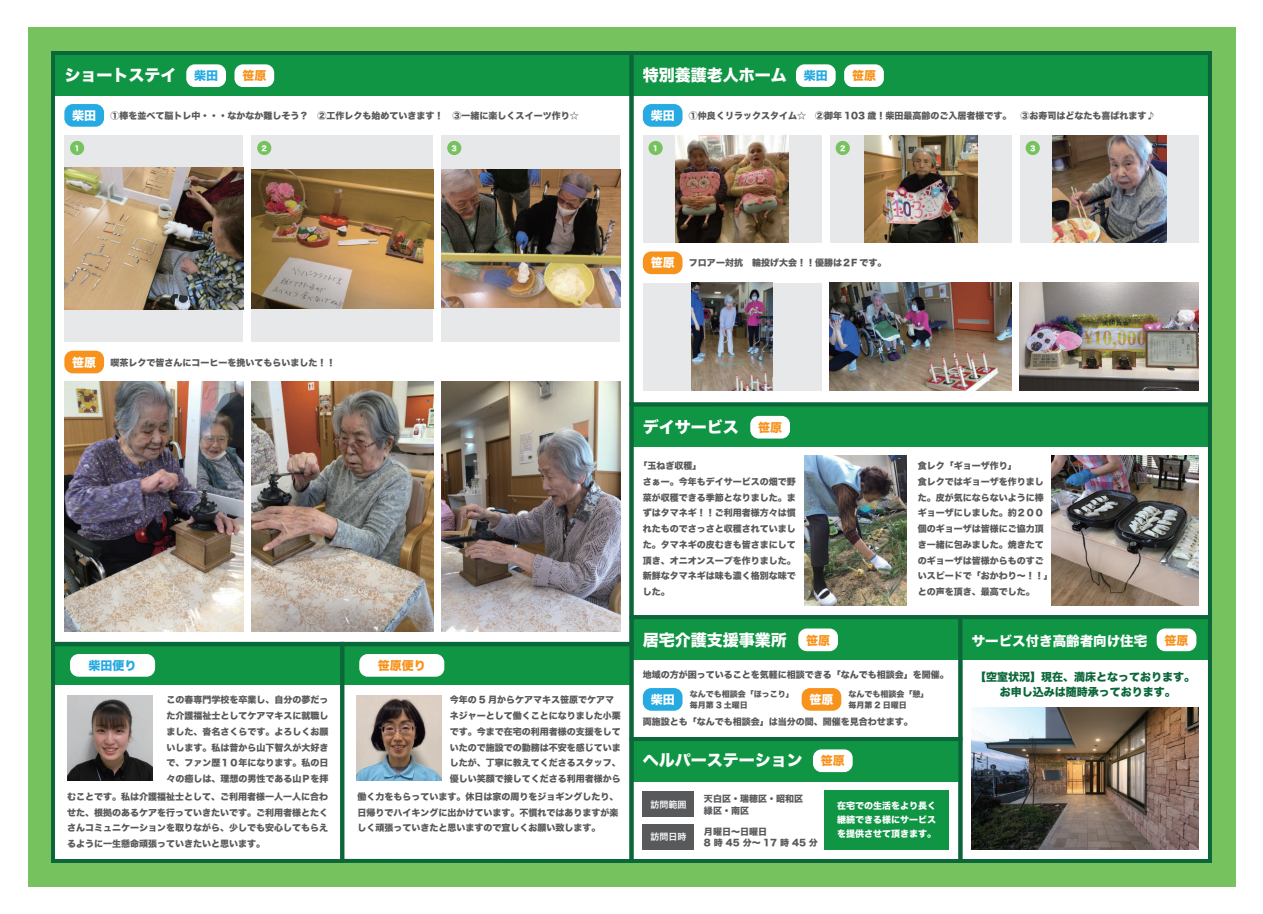
<style>
.page{position:relative;width:1263px;height:914px;background:#fff}
.page>*{position:absolute;margin:0;border:0;box-sizing:border-box;transform-origin:0 0}
.t1{font:16px "Hira Kaku Std W8";color:#fff}
.t2{font:13.5px "Hira Kaku Std W8";color:#fff}
.t3{font:12px "Hira Kaku Std W8";color:#f7931d}
.t4{font:12px "Hira Kaku Std W8";color:#fff}
.t5{font:12px "Hira Kaku Std W8";color:#26aae1}
.t6{font:11px/15.2px "Hira Kaku Std W8";color:#0b6739;text-align:center}
.t7{font:9px/15.8px "Hira Kaku Std W8";color:#58595b}
.t8{font:9px/13.8px "Hira Kaku Std W8";color:#fff;text-align:justify}
.t9{font:9px "Hira Kaku Pro W6";color:#fff}
.t10{font:8px/11px "Hira Kaku Std W8";color:#58595b}
.t11{font:7px "Hira Kaku Std W8";color:#fff}
.s1{font-size:12px;color:#26aae1}
.s2{font-size:12px;color:#fff}
.s3{font-size:12px;color:#f7931d}
</style>
<div class="page">
<div style="left:28px;top:27px;width:1207px;height:859px;background:#76c25f"></div>
<div style="left:53px;top:53px;width:578px;height:808px;background:#fff"></div>
<div style="left:631px;top:53px;width:579px;height:808px;background:#fff"></div>
<div style="left:53px;top:53px;width:578px;height:43px;background:#0f9544"></div>
<div style="left:186px;top:64px;width:40px;height:23px;background:#fff;border-radius:9px"></div>
<div style="left:234px;top:64px;width:40px;height:23px;background:#fff;border-radius:9px"></div>
<div style="left:64px;top:104px;width:40px;height:23px;background:#26aae1;border-radius:9px"></div>
<div style="left:631px;top:53px;width:579px;height:43px;background:#0f9544"></div>
<div style="left:796px;top:64px;width:39px;height:23px;background:#fff;border-radius:9px"></div>
<div style="left:844px;top:64px;width:40px;height:23px;background:#fff;border-radius:9px"></div>
<div style="left:629px;top:51px;width:583px;height:356px;border:4px solid #0b6739"></div>
<div style="left:631px;top:405px;width:579px;height:42px;background:#0f9544"></div>
<div style="left:629px;top:403px;width:583px;height:216px;border:4px solid #0b6739"></div>
<div style="left:631px;top:617px;width:329px;height:43px;background:#0f9544"></div>
<div style="left:798px;top:628px;width:40px;height:23px;background:#fff;border-radius:9px"></div>
<div style="left:629px;top:615px;width:333px;height:126px;border:4px solid #0b6739"></div>
<div style="left:960px;top:617px;width:250px;height:43px;background:#0f9544"></div>
<div style="left:1156px;top:628px;width:40px;height:23px;background:#fff;border-radius:9px"></div>
<div style="left:958px;top:615px;width:254px;height:248px;border:4px solid #0b6739"></div>
<div style="left:643px;top:688px;width:39px;height:23px;background:#26aae1;border-radius:9px"></div>
<div style="left:801px;top:688px;width:40px;height:23px;background:#f7931d;border-radius:9px"></div>
<div style="left:631px;top:739px;width:329px;height:43px;background:#0f9544"></div>
<div style="left:813px;top:749px;width:39px;height:23px;background:#fff;border-radius:9px"></div>
<div style="left:750px;top:416px;width:40px;height:23px;background:#fff;border-radius:9px"></div>
<div style="left:629px;top:737px;width:333px;height:126px;border:4px solid #0b6739"></div>
<div style="left:643px;top:824px;width:51px;height:26px;background:#58595b"></div>
<div style="left:824px;top:790px;width:125px;height:60px;background:#0f9544"></div>
<div style="left:643px;top:791px;width:51px;height:26px;background:#58595b"></div>
<div style="left:53px;top:643px;width:289px;height:42px;background:#0f9544"></div>
<div style="left:70px;top:654px;width:85px;height:23px;background:#fff;border-radius:9px"></div>
<div style="left:342px;top:643px;width:289px;height:42px;background:#0f9544"></div>
<div style="left:359px;top:654px;width:85px;height:23px;background:#fff;border-radius:9px"></div>
<img style="left:804px;top:456px;width:102px;height:150px">
<div style="left:51px;top:642px;width:293px;height:221px;border:4px solid #0b6739"></div>
<div style="left:340px;top:642px;width:293px;height:221px;border:4px solid #0b6739"></div>
<img style="left:67px;top:695px;width:85px;height:86px">
<img style="left:356px;top:695px;width:85px;height:86px">
<div style="left:51px;top:51px;width:582px;height:595px;border:4px solid #0b6739"></div>
<div style="left:64px;top:351px;width:40px;height:22px;background:#f7931d;border-radius:9px"></div>
<div style="left:643px;top:104px;width:39px;height:23px;background:#26aae1;border-radius:9px"></div>
<div style="left:643px;top:135px;width:178px;height:108px;background:#e7e8e9"></div>
<img style="left:675px;top:135px;width:114px;height:108px">
<img style="left:1051px;top:456px;width:147px;height:150px">
<img style="left:64px;top:382px;width:179px;height:249px">
<img style="left:971px;top:708px;width:227px;height:142px">
<div style="left:648px;top:141px;width:14px;height:14px;background:#76c25f;border-radius:50%"></div>
<img style="left:251px;top:382px;width:182px;height:249px">
<img style="left:441px;top:382px;width:179px;height:249px">
<div style="left:830px;top:135px;width:181px;height:108px;background:#e7e8e9"></div>
<img style="left:864px;top:135px;width:113px;height:108px">
<div style="left:835px;top:141px;width:15px;height:14px;background:#76c25f;border-radius:50%"></div>
<div style="left:1020px;top:135px;width:178px;height:108px;background:#e7e8e9"></div>
<img style="left:1052px;top:135px;width:114px;height:108px">
<div style="left:1025px;top:141px;width:14px;height:14px;background:#76c25f;border-radius:50%"></div>
<div style="left:643px;top:251px;width:39px;height:23px;background:#f7931d;border-radius:9px"></div>
<div style="left:643px;top:283px;width:178px;height:107px;background:#e7e8e9"></div>
<img style="left:692px;top:283px;width:80px;height:107px">
<img style="left:830px;top:283px;width:181px;height:107px">
<img style="left:1020px;top:283px;width:178px;height:107px">
<div style="left:64px;top:135px;width:179px;height:207px;background:#e7e8e9"></div>
<img style="left:64px;top:168px;width:179px;height:142px">
<div style="left:70px;top:141px;width:14px;height:14px;background:#76c25f;border-radius:50%"></div>
<div style="left:251px;top:135px;width:182px;height:207px;background:#e7e8e9"></div>
<img style="left:251px;top:169px;width:182px;height:139px">
<div style="left:257px;top:141px;width:14px;height:14px;background:#76c25f;border-radius:50%"></div>
<div style="left:441px;top:135px;width:179px;height:207px;background:#e7e8e9"></div>
<img style="left:441px;top:170px;width:179px;height:138px">
<div style="left:447px;top:141px;width:14px;height:14px;background:#76c25f;border-radius:50%"></div>
<h1 class="t1" style="left:64px;top:67px;width:155px">ショートステイ <span class="s1">柴田</span></h1>
<h3 class="t3" style="left:242px;top:69px;width:25px">笹原</h3>
<p class="t7" style="left:72px;top:108px;width:508px"><span class="s2">柴田</span> ①棒を並べて脳トレ中・・・なかなか難しそう？　②工作レクも始めていきます！　③一緒に楽しくスイーツ作り☆</p>
<p class="t11" style="left:74px;top:144px;width:7px">1</p>
<p class="t11" style="left:261px;top:144px;width:7px">2</p>
<p class="t11" style="left:451px;top:144px;width:7px">3</p>
<h1 class="t1" style="left:643px;top:67px;width:186px">特別養護老人ホーム <span class="s1">柴田</span></h1>
<h3 class="t3" style="left:852px;top:69px;width:25px">笹原</h3>
<p class="t7" style="left:650px;top:108px;width:506px"><span class="s2">柴田</span> ①仲良くリラックスタイム☆　②御年 103 歳！柴田最高齢のご入居者様です。　③お寿司はどなたも喜ばれます♪</p>
<p class="t11" style="left:653px;top:144px;width:7px">1</p>
<p class="t11" style="left:840px;top:144px;width:7px">2</p>
<p class="t11" style="left:1030px;top:144px;width:7px">3</p>
<p class="t7" style="left:650px;top:255px;width:237px"><span class="s2">笹原</span> フロアー対抗　輪投げ大会！！優勝は２F です。</p>
<p class="t7" style="left:72px;top:355px;width:265px"><span class="s2">笹原</span> 喫茶レクで皆さんにコーヒーを挽いてもらいました！！</p>
<h3 class="t5" style="left:89px;top:659px;width:50px">柴田便り</h3>
<h3 class="t3" style="left:378px;top:659px;width:49px">笹原便り</h3>
<p class="t7" style="left:166px;top:692px;width:164px;text-align:justify">この春専門学校を卒業し、自分の夢だった介護福祉士としてケアマキスに就職しました、沓名さくらです。よろしくお願いします。私は昔から山下智久が大好きで、ファン歴１０年になります。私の日々の癒しは、理想の男性である山Ｐを拝</p>
<p class="t7" style="left:67px;top:789px;width:262px;text-align:justify">むことです。私は介護福祉士として、ご利用者様一人一人に合わせた、根拠のあるケアを行っていきたいです。ご利用者様とたくさんコミュニケーションを取りながら、少しでも安心してもらえるように一生懸命頑張っていきたいと思います。</p>
<p class="t7" style="left:450px;top:692px;width:172px">今年の 5 月からケアマキス笹原でケアマネジャーとして働くことになりました小栗です。今まで在宅の利用者様の支援をしていたので施設での勤務は不安を感じていましたが、丁寧に教えてくださるスタッフ、優しい笑顔で接してくださる利用者様から</p>
<p class="t7" style="left:357px;top:789px;width:262px;text-align:justify">働く力をもらっています。休日は家の周りをジョギングしたり、日帰りでハイキングに出かけています。不慣れではありますが楽しく頑張っていきたと思いますので宜しくお願い致します。</p>
<h1 class="t1" style="left:643px;top:418px;width:97px">デイサービス</h1>
<h3 class="t3" style="left:758px;top:421px;width:25px">笹原</h3>
<p class="t7" style="left:643px;top:458px;width:154px;text-indent:-4px">「玉ねぎ収穫」<br>さぁー。今年もデイサービスの畑で野菜が収穫できる季節となりました。まずはタマネギ！！ご利用者様方々は慣れたものでさっさと収穫されていました。タマネギの皮むきも皆さまにして頂き、オニオンスープを作りました。新鮮なタマネギは味も濃く格別な味でした。</p>
<p class="t7" style="left:918px;top:458px;width:136px">食レク「ギョーザ作り」<br>食レクではギョーザを作りました。皮が気にならないように棒ギョーザにしました。約２００個のギョーザは皆様にご協力頂き一緒に包みました。焼きたてのギョーザは皆様からものすごいスピードで「おかわり～！！」との声を頂き、最高でした。</p>
<h1 class="t1" style="left:643px;top:631px;width:189px">居宅介護支援事業所 <span class="s3">笹原</span></h1>
<h2 class="t2" style="left:971px;top:633px;width:177px">サービス付き高齢者向け住宅</h2>
<h3 class="t3" style="left:1164px;top:633px;width:25px">笹原</h3>
<p class="t7" style="left:643px;top:667px;width:307px">地域の方が困っていることを気軽に相談できる「なんでも相談会」を開催。</p>
<h3 class="t4" style="left:650px;top:693px;width:25px">柴田</h3>
<p class="t10" style="left:690px;top:689px;width:105px">なんでも相談会「ほっこり」毎月第 3 土曜日</p>
<h3 class="t4" style="left:809px;top:693px;width:25px">笹原</h3>
<p class="t10" style="left:848px;top:689px;width:81px">なんでも相談会「憩」毎月第 2 日曜日</p>
<p class="t7" style="left:643px;top:714px;width:271px">両施設とも「なんでも相談会」は当分の間、開催を見合わせます。</p>
<h1 class="t1" style="left:643px;top:752px;width:203px">ヘルパーステーション <span class="s3">笹原</span></h1>
<p class="t9" style="left:650px;top:796px;width:37px">訪問範囲</p>
<p class="t9" style="left:650px;top:829px;width:37px">訪問日時</p>
<p class="t7" style="left:704px;top:793px;width:100px;line-height:11.8px">天白区・瑞穂区・昭和区緑区・南区</p>
<p class="t7" style="left:704px;top:825px;width:115px;line-height:11.8px">月曜日～日曜日<br>8 時 45 分～ 17 時 45 分</p>
<p class="t8" style="left:837px;top:799px;width:100px">在宅での生活をより長く継続できる様にサービスを提供させて頂きます。</p>
<p class="t6" style="left:975px;top:669px;width:221px">【空室状況】現在、満床となっております。お申し込みは随時承っております。</p>
</div>
